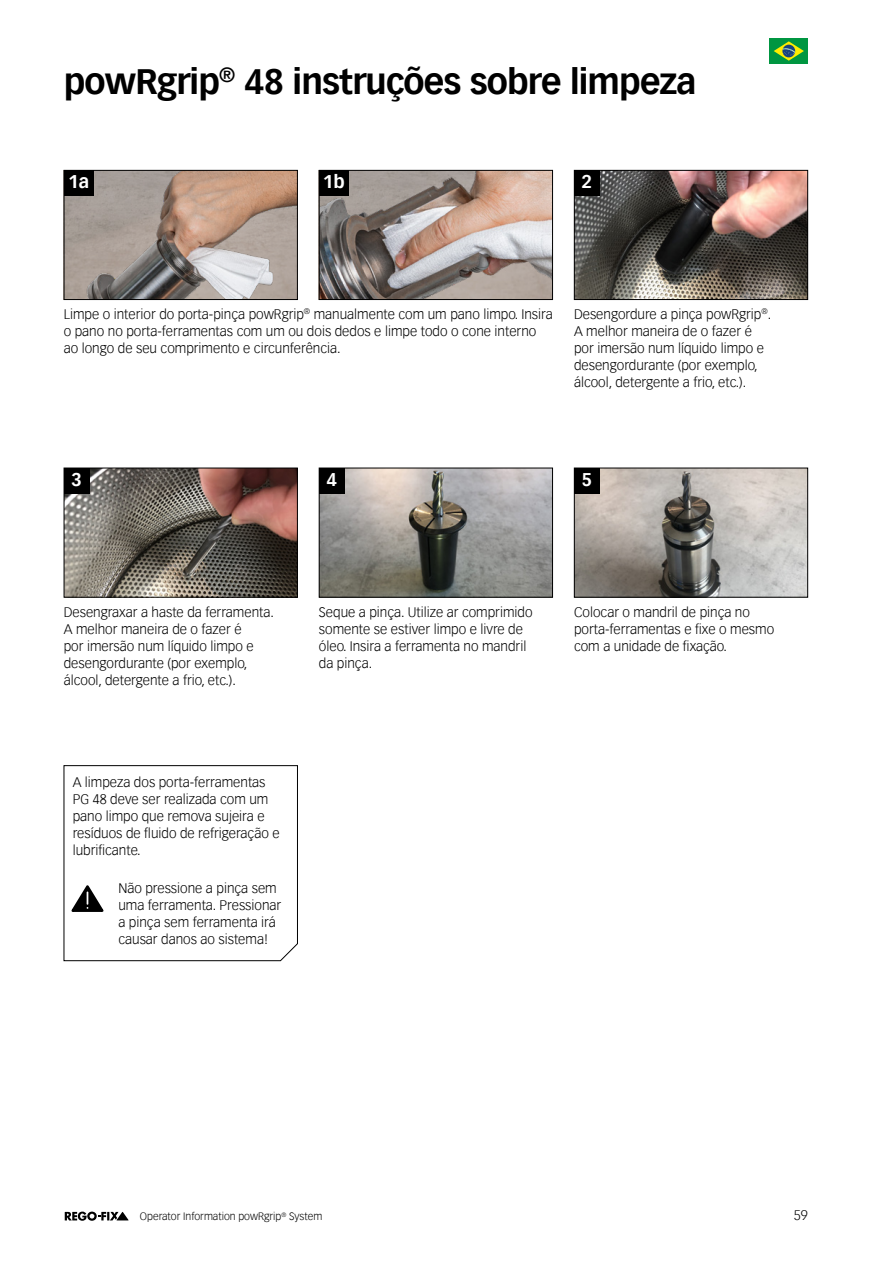
<style>
.page{position:relative;width:893px;height:1263px;background:#fff}
.page>*{position:absolute;margin:0;border:0;box-sizing:border-box;transform-origin:0 0}
.Headline_2{font:700 34.5px "Vectora Com";letter-spacing:-.025em;color:#000}
.Text_1spaltig{font:700 18px "Vectora Com";color:#fff}
.Gundtext_1spaltig{font:300 13.5px/17px "Vectora Com";color:#000}
.t1{font:300 10.5px "Vectora Com";color:#000}
</style>
<div class="page">
<svg style="left:65px;top:1211px;width:64px;height:10px"></svg>
<div style="left:770px;top:38px;width:38px;height:26px;background:#009641"></div>
<svg style="left:774px;top:41px;width:30px;height:20px"></svg>
<img style="left:321px;top:470px;width:230px;height:125px">
<div style="left:319px;top:468px;width:234px;height:129px;border:1px solid #000"></div>
<div style="left:319px;top:468px;width:25px;height:26px;background:#000"></div>
<img style="left:576px;top:470px;width:230px;height:125px">
<div style="left:574px;top:468px;width:234px;height:129px;border:1px solid #000"></div>
<div style="left:574px;top:468px;width:26px;height:25px;background:#000"></div>
<img style="left:66px;top:470px;width:230px;height:125px">
<div style="left:64px;top:468px;width:234px;height:129px;border:1px solid #000"></div>
<div style="left:64px;top:468px;width:25px;height:25px;background:#000"></div>
<img style="left:576px;top:172px;width:230px;height:126px">
<div style="left:574px;top:170px;width:234px;height:130px;border:1px solid #000"></div>
<div style="left:574px;top:170px;width:26px;height:26px;background:#000"></div>
<img style="left:66px;top:172px;width:230px;height:126px">
<div style="left:64px;top:170px;width:234px;height:130px;border:1px solid #000"></div>
<div style="left:64px;top:170px;width:30px;height:26px;background:#000"></div>
<svg style="left:321px;top:172px;width:230px;height:126px;background:#a3958f"></svg>
<div style="left:319px;top:170px;width:234px;height:130px;border:1px solid #000"></div>
<div style="left:319px;top:170px;width:30px;height:26px;background:#000"></div>
<svg style="left:64px;top:765px;width:234px;height:196px"></svg>
<p class="Headline_2" style="left:64px;top:60px;width:634px">powRgrip<sup>®</sup> 48 instruções sobre limpeza</p>
<p class="Text_1spaltig" style="left:68px;top:171px;width:22px">1a</p>
<p class="Text_1spaltig" style="left:323px;top:171px;width:23px">1b</p>
<p class="Text_1spaltig" style="left:581px;top:171px;width:12px">2</p>
<p class="Gundtext_1spaltig" style="left:64px;top:306px;width:490px">Limpe o interior do porta-pinça powRgrip<sup>®</sup> manualmente com um pano limpo. Insira o pano no porta-ferramentas com um ou dois dedos e limpe todo o cone interno ao longo de seu comprimento e circunferência.</p>
<p class="Gundtext_1spaltig" style="left:574px;top:306px;width:199px">Desengordure a pinça powRgrip<sup>®</sup>.<br>A melhor maneira de o fazer é por imersão num líquido limpo e desengordurante (por exemplo, álcool, detergente a frio, etc.).</p>
<p class="Text_1spaltig" style="left:71px;top:469px;width:12px">3</p>
<p class="Text_1spaltig" style="left:326px;top:469px;width:12px">4</p>
<p class="Text_1spaltig" style="left:581px;top:469px;width:12px">5</p>
<p class="Gundtext_1spaltig" style="left:64px;top:603px;width:212px">Desengraxar a haste da ferramenta.<br>A melhor maneira de o fazer é<br>por imersão num líquido limpo e desengordurante (por exemplo, álcool, detergente a frio, etc.).</p>
<p class="Gundtext_1spaltig" style="left:73px;top:773px;width:208px">A limpeza dos porta-ferramentas<br>PG 48 deve ser realizada com um pano limpo que remova sujeira e resíduos de fluido de refrigeração e lubrificante.</p>
<p class="Gundtext_1spaltig" style="left:118px;top:880px;width:164px">Não pressione a pinça sem uma ferramenta. Pressionar a pinça sem ferramenta irá causar danos ao sistema!</p>
<p class="Gundtext_1spaltig" style="left:319px;top:603px;width:215px">Seque a pinça. Utilize ar comprimido somente se estiver limpo e livre de óleo. Insira a ferramenta no mandril da pinça.</p>
<p class="Gundtext_1spaltig" style="left:574px;top:603px;width:202px">Colocar o mandril de pinça no porta-ferramentas e fixe o mesmo com a unidade de fixação.</p>
<p class="t1" style="left:140px;top:1210px;width:184px">Operator Information powRgrip<sup>®</sup> System</p>
<p class="Gundtext_1spaltig" style="left:794px;top:1207px;width:16px">59</p>
</div>
